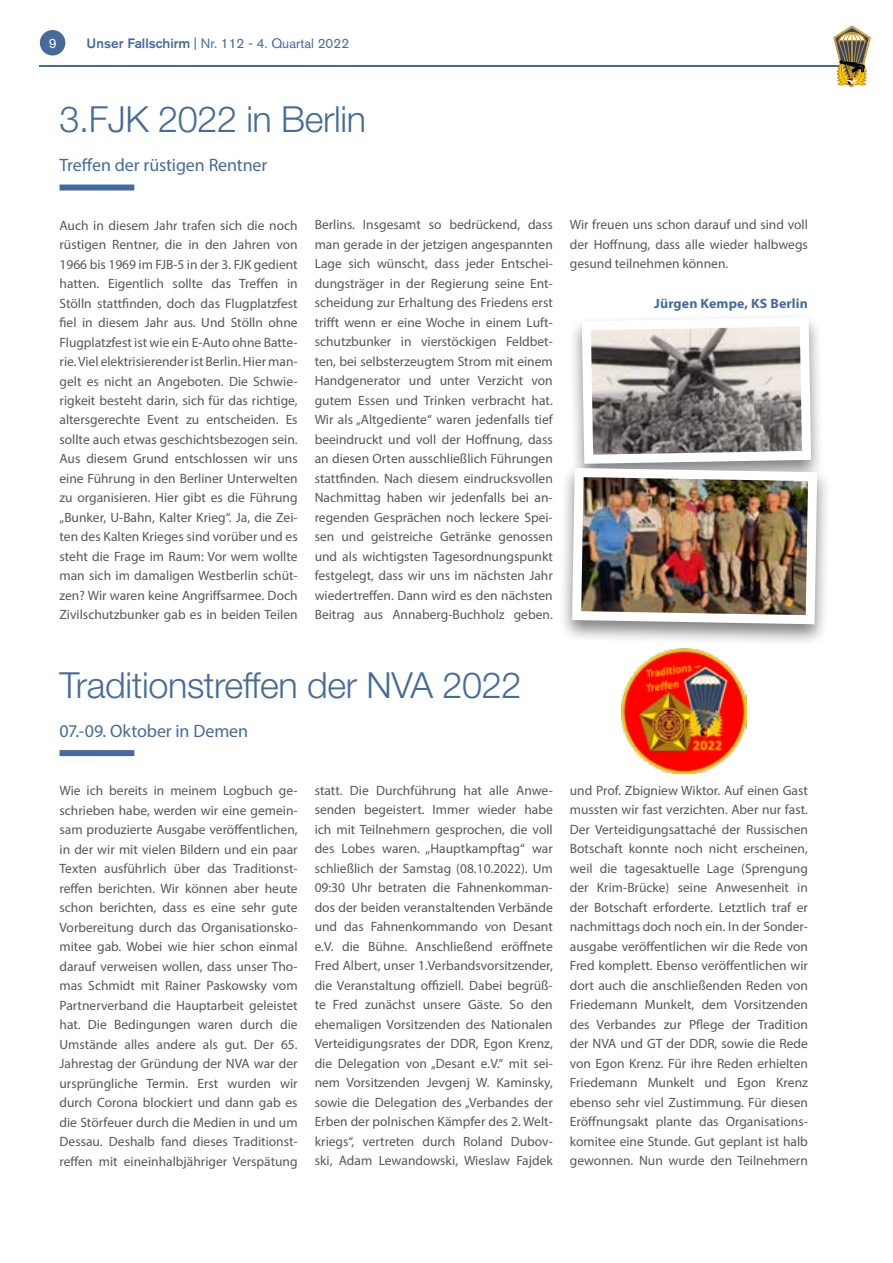
<style>
.page{position:relative;width:893px;height:1263px;background:#fff}
.page>*{position:absolute;margin:0;border:0;box-sizing:border-box;transform-origin:0 0}
.t1{font:300 36px "Helvetica Neue LT Std";letter-spacing:-.01em;color:#456b9c}
.t2{font:18px "Myriad Pro";letter-spacing:-.005em;color:#456b9c}
.t3{font:13.5px/19.5px "Myriad Pro";color:#575756;text-align:justify}
.t4{font:13.5px "Akzidenz Grotesk Pro";color:#456b9c}
.t5{font:700 13.5px "Myriad Pro";letter-spacing:.01em;color:#456b9c}
.t6{font:13.5px "Akzidenz Grotesk Pro";color:#fff}
.s1{font-weight:500}
</style>
<div class="page">
<div style="left:60px;top:185px;width:74px;height:6px;background:#456b9c"></div>
<div style="left:60px;top:750px;width:74px;height:6px;background:#456b9c"></div>
<div style="left:558px;top:463px;width:273px;height:184px;background:#000;opacity:.5"></div>
<img style="left:567px;top:317px;width:255px;height:312px">
<img style="left:622px;top:649px;width:124px;height:124px">
<div style="left:40px;top:30px;width:25px;height:26px;background:#456b9c;border-radius:50%"></div>
<hr style="left:40px;top:65px;width:805px;height:1px;background:#456b9c">
<svg style="left:833px;top:25px;width:38px;height:61px"></svg>
<p class="t6" style="left:49px;top:34px;width:9px">9</p>
<p class="t4" style="left:87px;top:34px;width:264px"><span class="s1">Unser Fallschirm</span> | Nr. 112 - 4. Quartal 2022</p>
<h1 class="t1" style="left:60px;top:97px;width:308px">3.FJK 2022 in Berlin</h1>
<h2 class="t2" style="left:60px;top:154px;width:209px">Treffen der rüstigen Rentner</h2>
<p class="t3" style="left:60px;top:215px;width:240px">Auch in diesem Jahr trafen sich die noch rüstigen Rentner, die in den Jahren von 1966 bis 1969 im FJB-5 in der 3. FJK gedient hatten. Eigentlich sollte das Treffen in Stölln stattfinden, doch das Flugplatzfest fiel in diesem Jahr aus. Und Stölln ohne Flugplatzfest ist wie ein E-Auto ohne Batte&shy;rie. Viel elektrisierender ist Berlin. Hier man&shy;gelt es nicht an Angeboten. Die Schwie&shy;rigkeit besteht darin, sich für das richtige, altersgerechte Event zu entscheiden. Es sollte auch etwas geschichtsbezogen sein.<br>Aus diesem Grund entschlossen wir uns eine Führung in den Berliner Unterwelten zu organisieren. Hier gibt es die Führung „Bunker, U-Bahn, Kalter Krieg“. Ja, die Zei&shy;ten des Kalten Krieges sind vorüber und es steht die Frage im Raum: Vor wem wollte man sich im damaligen Westberlin schüt&shy;zen? Wir waren keine Angriffsarmee. Doch Zivilschutzbunker gab es in beiden Teilen</p>
<p class="t3" style="left:315px;top:215px;width:240px">Berlins. Insgesamt so bedrückend, dass man gerade in der jetzigen angespannten Lage sich wünscht, dass jeder Entschei&shy;dungsträger in der Regierung seine Ent&shy;scheidung zur Erhaltung des Friedens erst trifft wenn er eine Woche in einem Luft&shy;schutzbunker in vierstöckigen Feldbet&shy;ten, bei selbsterzeugtem Strom mit einem Handgenerator und unter Verzicht von gutem Essen und Trinken verbracht hat.<br>Wir als „Altgediente“ waren jedenfalls tief beeindruckt und voll der Hoffnung, dass an diesen Orten ausschließlich Führungen stattfinden. Nach diesem eindrucksvollen Nachmittag haben wir jedenfalls bei an&shy;regenden Gesprächen noch leckere Spei&shy;sen und geistreiche Getränke genossen und als wichtigsten Tagesordnungspunkt festgelegt, dass wir uns im nächsten Jahr wiedertreffen. Dann wird es den nächsten Beitrag aus Annaberg-Buchholz geben.</p>
<p class="t3" style="left:570px;top:215px;width:240px">Wir freuen uns schon darauf und sind voll der Hoffnung, dass alle wieder halbwegs gesund teilnehmen können.</p>
<p class="t5" style="left:654px;top:294px;width:155px">Jürgen Kempe, KS Berlin</p>
<h1 class="t1" style="left:60px;top:663px;width:463px">Traditionstreffen der NVA 2022</h1>
<h2 class="t2" style="left:60px;top:719px;width:190px">07.-09. Oktober in Demen</h2>
<p class="t3" style="left:60px;top:781px;width:240px">Wie ich bereits in meinem Logbuch ge&shy;schrieben habe, werden wir eine gemein&shy;sam produzierte Ausgabe veröffentlichen, in der wir mit vielen Bildern und ein paar Texten ausführlich über das Traditionst&shy;reffen berichten. Wir können aber heute schon berichten, dass es eine sehr gute Vorbereitung durch das Organisationsko&shy;mitee gab. Wobei wie hier schon einmal darauf verweisen wollen, dass unser Tho&shy;mas Schmidt mit Rainer Paskowsky vom Partnerverband die Hauptarbeit geleistet hat. Die Bedingungen waren durch die Umstände alles andere als gut. Der 65.<br>Jahrestag der Gründung der NVA war der ursprüngliche Termin. Erst wurden wir durch Corona blockiert und dann gab es die Störfeuer durch die Medien in und um Dessau. Deshalb fand dieses Traditionst&shy;reffen mit eineinhalbjähriger Verspätung</p>
<p class="t3" style="left:315px;top:780px;width:240px">statt. Die Durchführung hat alle Anwe&shy;senden begeistert. Immer wieder habe ich mit Teilnehmern gesprochen, die voll des Lobes waren. „Hauptkampftag“ war schließlich der Samstag (08.10.2022). Um 09:30 Uhr betraten die Fahnenkomman&shy;dos der beiden veranstaltenden Verbände und das Fahnenkommando von Desant e.V. die Bühne. Anschließend eröffnete Fred Albert, unser 1.Verbandsvorsitzender, die Veranstaltung offiziell. Dabei begrüß&shy;te Fred zunächst unsere Gäste. So den ehemaligen Vorsitzenden des Nationalen Verteidigungsrates der DDR, Egon Krenz, die Delegation von „Desant e.V.“ mit sei&shy;nem Vorsitzenden Jevgenj W. Kaminsky, sowie die Delegation des „Verbandes der Erben der polnischen Kämpfer des 2. Welt&shy;kriegs“, vertreten durch Roland Dubov&shy;ski, Adam Lewandowski, Wieslaw Fajdek</p>
<p class="t3" style="left:570px;top:780px;width:240px">und Prof. Zbigniew Wiktor. Auf einen Gast mussten wir fast verzichten. Aber nur fast.<br>Der Verteidigungsattaché der Russischen Botschaft konnte noch nicht erscheinen, weil die tagesaktuelle Lage (Sprengung der Krim-Brücke) seine Anwesenheit in der Botschaft erforderte. Letztlich traf er nachmittags doch noch ein. In der Sonder&shy;ausgabe veröffentlichen wir die Rede von Fred komplett. Ebenso veröffentlichen wir dort auch die anschließenden Reden von Friedemann Munkelt, dem Vorsitzenden des Verbandes zur Pflege der Tradition der NVA und GT der DDR, sowie die Rede von Egon Krenz. Für ihre Reden erhielten Friedemann Munkelt und Egon Krenz ebenso sehr viel Zustimmung. Für diesen Eröffnungsakt plante das Organisations&shy;komitee eine Stunde. Gut geplant ist halb gewonnen. Nun wurde den Teilnehmern</p>
</div>
